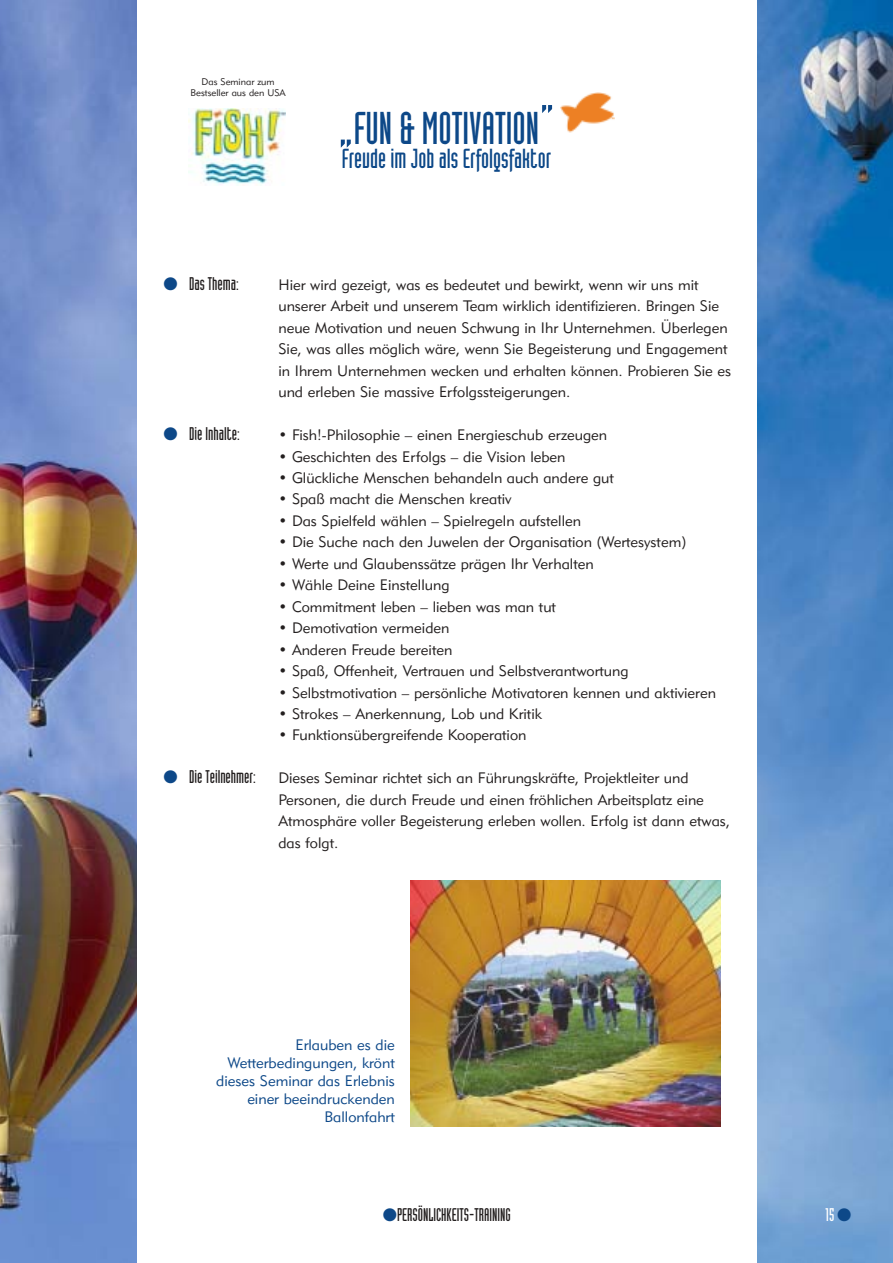
<style>
.page{position:relative;width:893px;height:1263px;background:#fff}
.page>*{position:absolute;margin:0;border:0;box-sizing:border-box;transform-origin:0 0}
.t1{font:45px "Industria Solid A";color:#0d4888}
.t2{font:27px "Industria Solid A";color:#0d4888}
.t3{font:18px "Industria Solid A";color:#231f1f}
.t4{font:18px "Industria Solid A";color:#fff}
.t5{font:15px/21.5px "Geometric 415 BT Lite A";color:#231f1f}
.t6{font:15px/18px "Geometric 415 BT Lite A";color:#0d4888;text-align:right}
.t7{font:9.6px/11.6px "Geometric 415 BT Lite A";color:#231f1f;text-align:center}
.s1{font-size:54px}
.s2{color:#0d4888}
</style>
<div class="page">
<img style="left:757px;top:0;width:135px;height:1263px">
<img style="left:410px;top:880px;width:310px;height:247px">
<img style="left:0;top:0;width:136px;height:1263px">
<img style="left:188px;top:108px;width:98px;height:76px">
<img style="left:560px;top:92px;width:54px;height:41px">
<p class="t7" style="left:190px;top:77px;width:97px">Das Seminar zum<br>Bestseller aus den USA</p>
<h1 class="t1" style="left:338px;top:112px;width:219px"><span class="s1">„</span>FUN &amp; MOTIVATION<span class="s1">“</span></h1>
<h2 class="t2" style="left:341px;top:148px;width:211px">Freude im Job als Erfolgsfaktor</h2>
<p class="t3" style="left:163px;top:277px;width:77px"><span class="s2">●</span> Das Thema:</p>
<p class="t3" style="left:163px;top:427px;width:78px"><span class="s2">●</span> Die Inhalte:</p>
<p class="t3" style="left:163px;top:770px;width:94px"><span class="s2">●</span> Die Teilnehmer:</p>
<p class="t5" style="left:278px;top:275px;width:454px">Hier wird gezeigt, was es bedeutet und bewirkt, wenn wir uns mit unserer Arbeit und unserem Team wirklich identifizieren. Bringen Sie neue Motivation und neuen Schwung in Ihr Unternehmen. Überlegen Sie, was alles möglich wäre, wenn Sie Begeisterung und Engagement in Ihrem Unternehmen wecken und erhalten können. Probieren Sie es und erleben Sie massive Erfolgssteigerungen.</p>
<p class="t5" style="left:278px;top:426px;width:330px">• Fish!-Philosophie – einen Energieschub erzeugen</p>
<p class="t5" style="left:278px;top:447px;width:288px">• Geschichten des Erfolgs – die Vision leben</p>
<p class="t5" style="left:278px;top:469px;width:337px">• Glückliche Menschen behandeln auch andere gut</p>
<p class="t5" style="left:278px;top:490px;width:235px">• Spaß macht die Menschen kreativ</p>
<p class="t5" style="left:278px;top:511px;width:304px">• Das Spielfeld wählen – Spielregeln aufstellen</p>
<p class="t5" style="left:278px;top:533px;width:409px">• Die Suche nach den Juwelen der Organisation (Wertesystem)</p>
<p class="t5" style="left:278px;top:554px;width:317px">• Werte und Glaubenssätze prägen Ihr Verhalten</p>
<p class="t5" style="left:278px;top:576px;width:173px">• Wähle Deine Einstellung</p>
<p class="t5" style="left:278px;top:597px;width:279px">• Commitment leben – lieben was man tut</p>
<p class="t5" style="left:278px;top:619px;width:172px">• Demotivation vermeiden</p>
<p class="t5" style="left:278px;top:640px;width:175px">• Anderen Freude bereiten</p>
<p class="t5" style="left:278px;top:662px;width:351px">• Spaß, Offenheit, Vertrauen und Selbstverantwortung</p>
<p class="t5" style="left:278px;top:683px;width:439px">• Selbstmotivation – persönliche Motivatoren kennen und aktivieren</p>
<p class="t5" style="left:278px;top:704px;width:265px">• Strokes – Anerkennung, Lob und Kritik</p>
<p class="t5" style="left:278px;top:726px;width:249px">• Funktionsübergreifende Kooperation</p>
<p class="t5" style="left:278px;top:769px;width:453px">Dieses Seminar richtet sich an Führungskräfte, Projektleiter und Personen, die durch Freude und einen fröhlichen Arbeitsplatz eine Atmosphäre voller Begeisterung erleben wollen. Erfolg ist dann etwas, das folgt.</p>
<p class="t6" style="left:216px;top:1037px;width:180px">Erlauben es die<br>Wetterbedingungen, krönt dieses Seminar das Erlebnis einer beeindruckenden<br>Ballonfahrt</p>
<p class="t3" style="left:383px;top:1208px;width:129px"><span class="s2">●</span>PERSÖNLICHKEITS-TRAINING</p>
<p class="t4" style="left:825px;top:1208px;width:28px">15 <span class="s2">●</span></p>
</div>
